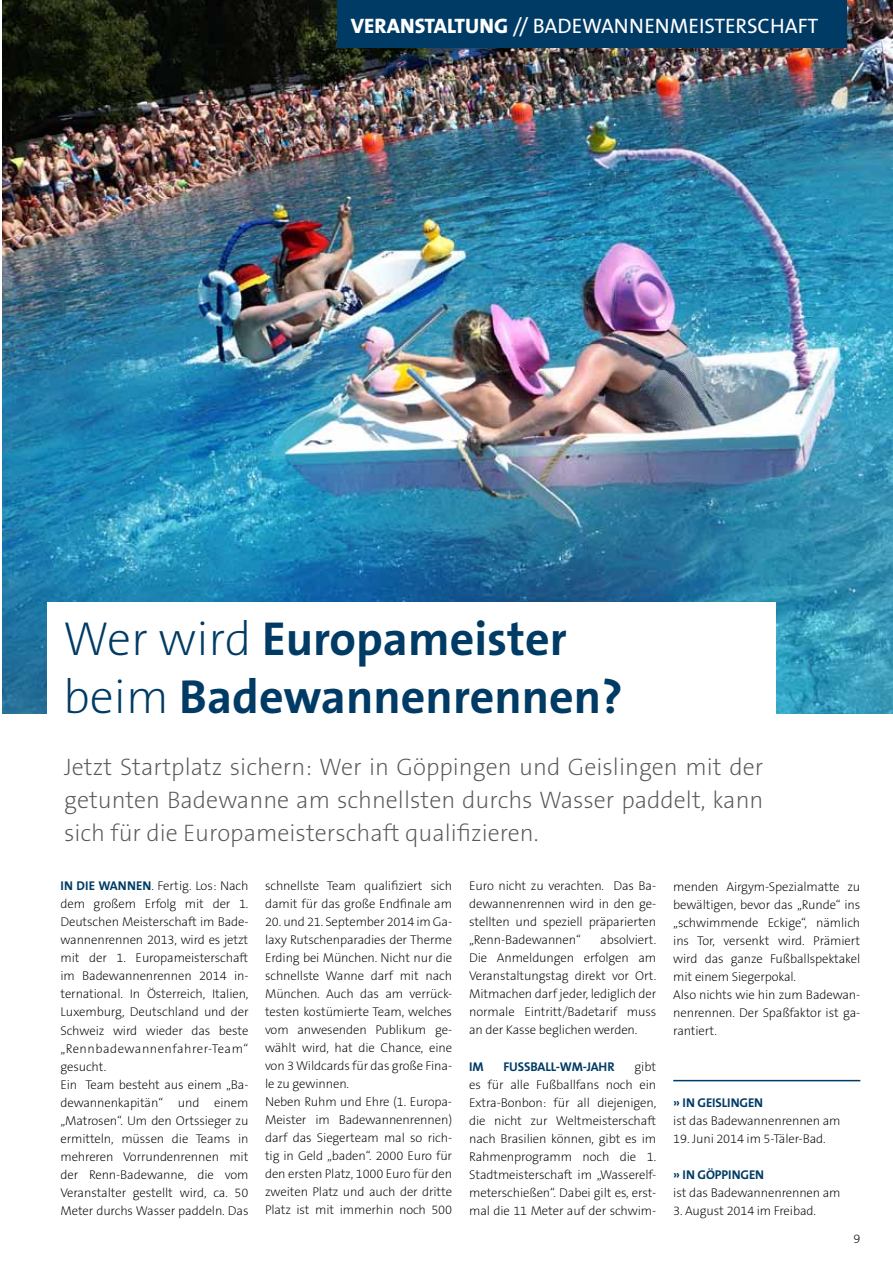
<style>
.page{position:relative;width:893px;height:1263px;background:#fff}
.page>*{position:absolute;margin:0;border:0;box-sizing:border-box;transform-origin:0 0}
.t1{font:700 48px/57.6px "The Sans B7";color:#003b65}
.t2{font:200 24px/33px "The Sans B2";color:#58585a;text-align:justify}
.t3{font:21px "The Sans B5 Plain";color:#fff}
.t4{font:200 12.75px/18px "The Sans B2";letter-spacing:-.01em;color:#000}
.t5{font:700 12.75px "The Sans B7";letter-spacing:-.01em;color:#003b65}
.s1{font-family:"The Sans B8";font-weight:800}
.s2{font-family:"The Sans B2";font-weight:200}
.s3{font-family:"The Sans B7";font-weight:700;color:#003b65}
</style>
<div class="page">
<img style="left:2px;top:0;width:891px;height:714px">
<div style="left:337px;top:0;width:510px;height:47px;background:#003b65"></div>
<div style="left:47px;top:602px;width:728px;height:251px;background:#fff"></div>
<hr style="left:673px;top:1080px;width:187px;height:1px;background:#003b65">
<h3 class="t3" style="left:351px;top:15px;width:469px"><span class="s1">VERANSTALTUNG</span> // BADEWANNENMEISTERSCHAFT</h3>
<h1 class="t1" style="left:63px;top:612px;width:561px"><span class="s2">Wer wird</span> Europameister <span class="s2">beim</span> Badewannenrennen?</h1>
<h2 class="t2" style="left:64px;top:751px;width:701px">Jetzt Startplatz sichern: Wer in Göppingen und Geislingen mit der getunten Badewanne am schnellsten durchs Wasser paddelt, kann sich für die Europameisterschaft qualifizieren.</h2>
<p class="t4" style="left:60px;top:878px;width:190px"><span class="s3">IN DIE WANNEN</span>. Fertig. Los: Nach dem großem Erfolg mit der 1.<br>Deutschen Meisterschaft im Bade&shy;wannenrennen 2013, wird es jetzt mit der 1. Europameisterschaft im Badewannenrennen 2014 in&shy;ternational. In Österreich, Italien,<br>Luxemburg, Deutschland und der<br>Schweiz wird wieder das beste „Rennbadewannenfahrer-Team“ gesucht.<br>Ein Team besteht aus einem „Ba&shy;dewannenkapitän“ und einem „Matrosen“. Um den Ortssieger zu ermitteln, müssen die Teams in mehreren Vorrundenrennen mit der Renn-Badewanne, die vom<br>Veranstalter gestellt wird, ca. 50<br>Meter durchs Wasser paddeln. Das</p>
<p class="t4" style="left:265px;top:878px;width:189px">schnellste Team qualifiziert sich damit für das große Endfinale am</p>
<p class="t4" style="left:265px;top:914px;width:189px">20. und 21. September 2014 im Ga&shy;laxy Rutschenparadies der Therme<br>Erding bei München. Nicht nur die schnellste Wanne darf mit nach<br>München. Auch das am verrück&shy;testen kostümierte Team, welches vom anwesenden Publikum ge&shy;wählt wird, hat die Chance, eine von 3 Wildcards für das große Fina&shy;le zu gewinnen.<br>Neben Ruhm und Ehre (1. Europa-<br>Meister im Badewannenrennen) darf das Siegerteam mal so rich&shy;tig in Geld „baden“. 2000 Euro für den ersten Platz, 1000 Euro für den zweiten Platz und auch der dritte<br>Platz ist mit immerhin noch 500</p>
<p class="t4" style="left:469px;top:878px;width:189px;text-align:justify">Euro nicht zu verachten. Das Ba&shy;dewannenrennen wird in den ge&shy;stellten und speziell präparierten „Renn-Badewannen“</p>
<p class="t4" style="left:469px;top:932px;width:189px;text-align:justify;text-indent:131px">absolviert.<br>Die Anmeldungen erfolgen am Veranstaltungstag direkt vor Ort.<br>Mitmachen darf jeder, lediglich der normale Eintritt/Badetarif muss an der Kasse beglichen werden.</p>
<p class="t5" style="left:469px;top:1059px;width:16px">IM</p>
<p class="t5" style="left:504px;top:1059px;width:113px">FUSSBALL-WM-JAHR</p>
<p class="t4" style="left:469px;top:1058px;width:189px;text-align:justify;text-indent:165px">gibt es für alle Fußballfans noch ein Extra-Bonbon: für all diejenigen, die nicht zur Weltmeisterschaft nach Brasilien können, gibt es im Rahmenprogramm noch die 1.<br>Stadtmeisterschaft im „Wasserelf&shy;meterschießen“. Dabei gilt es, erst&shy;mal die 11 Meter auf der schwim-</p>
<p class="t4" style="left:673px;top:878px;width:189px">menden Airgym-Spezialmatte zu bewältigen, bevor das „Runde“ ins „schwimmende Eckige“, nämlich ins Tor, versenkt wird. Prämiert wird das ganze Fußballspektakel mit einem Siegerpokal.<br>Also nichts wie hin zum Badewan&shy;nenrennen. Der Spaßfaktor ist ga&shy;rantiert.</p>
<p class="t5" style="left:673px;top:1095px;width:91px">» IN GEISLINGEN</p>
<p class="t4" style="left:673px;top:1112px;width:169px">ist das Badewannenrennen am</p>
<p class="t4" style="left:673px;top:1130px;width:154px">19. Juni 2014 im 5-Täler-Bad.</p>
<p class="t5" style="left:673px;top:1167px;width:92px">» IN GÖPPINGEN</p>
<p class="t4" style="left:673px;top:1184px;width:169px">ist das Badewannenrennen am</p>
<p class="t4" style="left:673px;top:1202px;width:144px">3. August 2014 im Freibad.</p>
<p class="t4" style="left:853px;top:1230px;width:9px">9</p>
</div>
